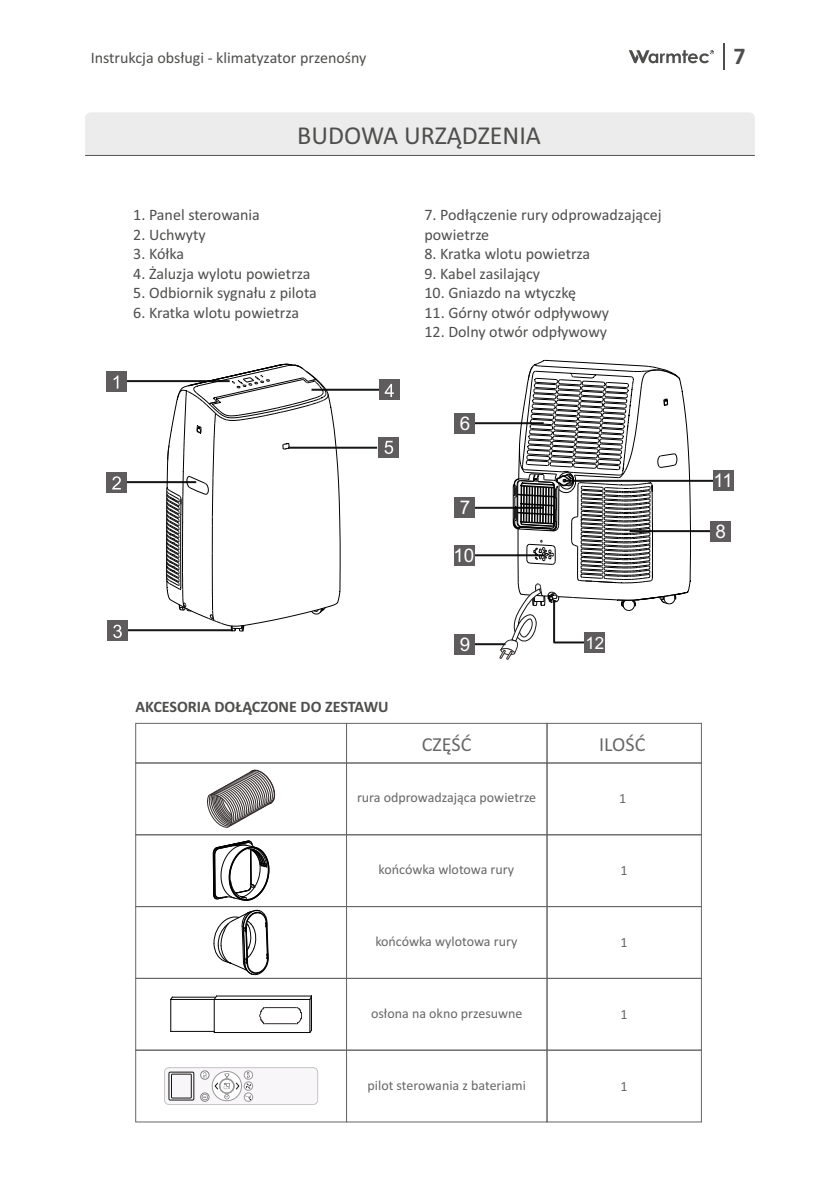
<style>
.page{position:relative;width:840px;height:1194px;background:#fff}
.page>*{position:absolute;margin:0;border:0;box-sizing:border-box;transform-origin:0 0}
.t1{font:26px "Calibri";color:#4e4e4d}
.t2{font:700 24px "Calibri";color:#4e4e4d}
.t3{font:20px "Calibri";color:#676767}
.t4{font:18.8px "Arial";color:#fff}
.t5{font:17px "Arial";color:#fff}
.t6{font:16px "Calibri";color:#4e4e4d}
.t7{font:700 16px "Calibri";color:#4e4e4d}
.t8{font:14px "Calibri";color:#676767}
</style>
<div class="page">
<div style="left:85px;top:112px;width:669px;height:42px;background:#ececec"></div>
<hr style="left:85px;top:155px;width:669px;height:1px;background:#4e4e4d">
<hr style="left:464px;top:643px;width:41px;height:2px;background:#151616">
<hr style="left:117px;top:380px;width:112px;height:2px;background:#151616">
<hr style="left:311px;top:389px;width:78px;height:2px;background:#151616">
<hr style="left:464px;top:422px;width:79px;height:2px;background:#151616">
<div style="left:106px;top:371px;width:21px;height:20px;background:#5e5c5c"></div>
<svg style="left:113px;top:375px;width:5px;height:13px"></svg>
<div style="left:379px;top:379px;width:21px;height:21px;background:#5e5c5c"></div>
<svg style="left:384px;top:384px;width:9px;height:13px"></svg>
<hr style="left:464px;top:507px;width:79px;height:2px;background:#151616">
<div style="left:454px;top:413px;width:21px;height:20px;background:#5e5c5c"></div>
<hr style="left:629px;top:530px;width:91px;height:2px;background:#151616">
<div style="left:454px;top:497px;width:21px;height:21px;background:#5e5c5c"></div>
<hr style="left:464px;top:554px;width:79px;height:2px;background:#151616">
<div style="left:454px;top:633px;width:21px;height:21px;background:#5e5c5c"></div>
<hr style="left:565px;top:480px;width:157px;height:2px;background:#151616">
<div style="left:454px;top:545px;width:21px;height:20px;background:#5e5c5c"></div>
<div style="left:709px;top:520px;width:21px;height:21px;background:#5e5c5c"></div>
<div style="left:712px;top:470px;width:21px;height:21px;background:#5e5c5c"></div>
<hr style="left:117px;top:481px;width:79px;height:2px;background:#151616">
<div style="left:106px;top:471px;width:21px;height:21px;background:#5e5c5c"></div>
<svg style="left:112px;top:476px;width:9px;height:13px"></svg>
<hr style="left:117px;top:629px;width:116px;height:2px;background:#151616">
<div style="left:107px;top:620px;width:21px;height:21px;background:#5e5c5c"></div>
<svg style="left:113px;top:624px;width:9px;height:14px"></svg>
<svg style="left:166px;top:364px;width:174px;height:267px"></svg>
<svg style="left:499px;top:360px;width:191px;height:299px"></svg>
<hr style="left:288px;top:446px;width:89px;height:2px;background:#151616">
<div style="left:378px;top:437px;width:20px;height:20px;background:#5e5c5c"></div>
<svg style="left:384px;top:441px;width:9px;height:13px"></svg>
<div style="left:584px;top:632px;width:21px;height:21px;background:#5e5c5c"></div>
<svg style="left:628px;top:50px;width:85px;height:14px"></svg>
<div style="left:135px;top:723px;width:212px;height:40px;border:1px solid #676767"></div>
<div style="left:135px;top:762px;width:212px;height:73px;border:1px solid #676767"></div>
<div style="left:135px;top:834px;width:212px;height:73px;border:1px solid #676767"></div>
<div style="left:135px;top:906px;width:212px;height:72px;border:1px solid #676767"></div>
<div style="left:135px;top:977px;width:212px;height:73px;border:1px solid #676767"></div>
<div style="left:346px;top:762px;width:201px;height:73px;border:1px solid #676767"></div>
<div style="left:546px;top:762px;width:155px;height:73px;border:1px solid #676767"></div>
<div style="left:546px;top:834px;width:155px;height:73px;border:1px solid #676767"></div>
<div style="left:546px;top:906px;width:155px;height:72px;border:1px solid #676767"></div>
<div style="left:546px;top:977px;width:155px;height:73px;border:1px solid #676767"></div>
<div style="left:346px;top:834px;width:201px;height:73px;border:1px solid #676767"></div>
<div style="left:346px;top:906px;width:201px;height:72px;border:1px solid #676767"></div>
<div style="left:346px;top:977px;width:201px;height:73px;border:1px solid #676767"></div>
<div style="left:346px;top:723px;width:201px;height:40px;border:1px solid #676767"></div>
<div style="left:546px;top:723px;width:155px;height:40px;border:1px solid #676767"></div>
<div style="left:135px;top:1049px;width:212px;height:73px;border:1px solid #676767"></div>
<div style="left:546px;top:1049px;width:155px;height:73px;border:1px solid #676767"></div>
<div style="left:346px;top:1049px;width:201px;height:73px;border:1px solid #676767"></div>
<svg style="left:206px;top:769px;width:70px;height:59px"></svg>
<svg style="left:213px;top:840px;width:56px;height:135px"></svg>
<hr style="left:171px;top:999px;width:43px;height:1px;background:#020303">
<hr style="left:170px;top:999px;width:1px;height:32px;background:#020303">
<hr style="left:171px;top:1031px;width:43px;height:1px;background:#020303">
<hr style="left:172px;top:996px;width:43px;height:1px;background:#020303">
<svg style="left:213px;top:995px;width:99px;height:38px"></svg>
<svg style="left:164px;top:1067px;width:153px;height:37px"></svg>
<div style="left:219px;top:1078px;width:15px;height:15px;border:1px solid #999;border-radius:50%"></div>
<p class="t6" style="left:91px;top:51px;width:277px">Instrukcja obsługi - klimatyzator przenośny</p>
<h2 class="t2" style="left:733px;top:46px;width:14px">7</h2>
<p class="t6" style="left:133px;top:208px;width:128px">1. Panel sterowania</p>
<h1 class="t1" style="left:297px;top:124px;width:245px">BUDOWA URZĄDZENIA</h1>
<p class="t6" style="left:424px;top:208px;width:239px">7. Podłączenie rury odprowadzającej</p>
<p class="t6" style="left:133px;top:227px;width:74px">2. Uchwyty</p>
<p class="t6" style="left:133px;top:266px;width:179px">4. Żaluzja wylotu powietrza</p>
<p class="t6" style="left:133px;top:286px;width:185px">5. Odbiornik sygnału z pilota</p>
<p class="t6" style="left:133px;top:306px;width:167px">6. Kratka wlotu powietrza</p>
<p class="t6" style="left:133px;top:247px;width:52px">3. Kółka</p>
<p class="t7" style="left:135px;top:699px;width:254px">AKCESORIA DOŁĄCZONE DO ZESTAWU</p>
<p class="t6" style="left:424px;top:227px;width:66px">powietrze</p>
<p class="t6" style="left:424px;top:247px;width:167px">8. Kratka wlotu powietrza</p>
<p class="t6" style="left:424px;top:266px;width:117px">9. Kabel zasilający</p>
<p class="t6" style="left:424px;top:306px;width:186px">11. Górny otwór odpływowy</p>
<p class="t6" style="left:424px;top:286px;width:153px">10. Gniazdo na wtyczkę</p>
<p class="t6" style="left:424px;top:325px;width:184px">12. Dolny otwór odpływowy</p>
<p class="t4" style="left:459px;top:416px;width:12px">6</p>
<p class="t4" style="left:459px;top:501px;width:12px">7</p>
<p class="t4" style="left:453px;top:548px;width:22px">10</p>
<p class="t4" style="left:459px;top:637px;width:12px">9</p>
<p class="t5" style="left:585px;top:636px;width:20px">12</p>
<p class="t3" style="left:421px;top:736px;width:51px">CZĘŚĆ</p>
<p class="t8" style="left:357px;top:791px;width:180px">rura odprowadzająca powietrze</p>
<p class="t8" style="left:618px;top:792px;width:9px">1</p>
<p class="t3" style="left:599px;top:736px;width:48px">ILOŚĆ</p>
<p class="t8" style="left:378px;top:863px;width:137px">końcówka wlotowa rury</p>
<p class="t8" style="left:620px;top:864px;width:9px">1</p>
<p class="t8" style="left:375px;top:935px;width:143px">końcówka wylotowa rury</p>
<p class="t8" style="left:620px;top:936px;width:9px">1</p>
<p class="t8" style="left:371px;top:1007px;width:153px">osłona na okno przesuwne</p>
<p class="t8" style="left:620px;top:1008px;width:9px">1</p>
<p class="t8" style="left:367px;top:1079px;width:160px">pilot sterowania z bateriami</p>
<p class="t8" style="left:620px;top:1079px;width:9px">1</p>
<p class="t4" style="left:713px;top:474px;width:21px">11</p>
<p class="t4" style="left:715px;top:524px;width:12px">8</p>
</div>
